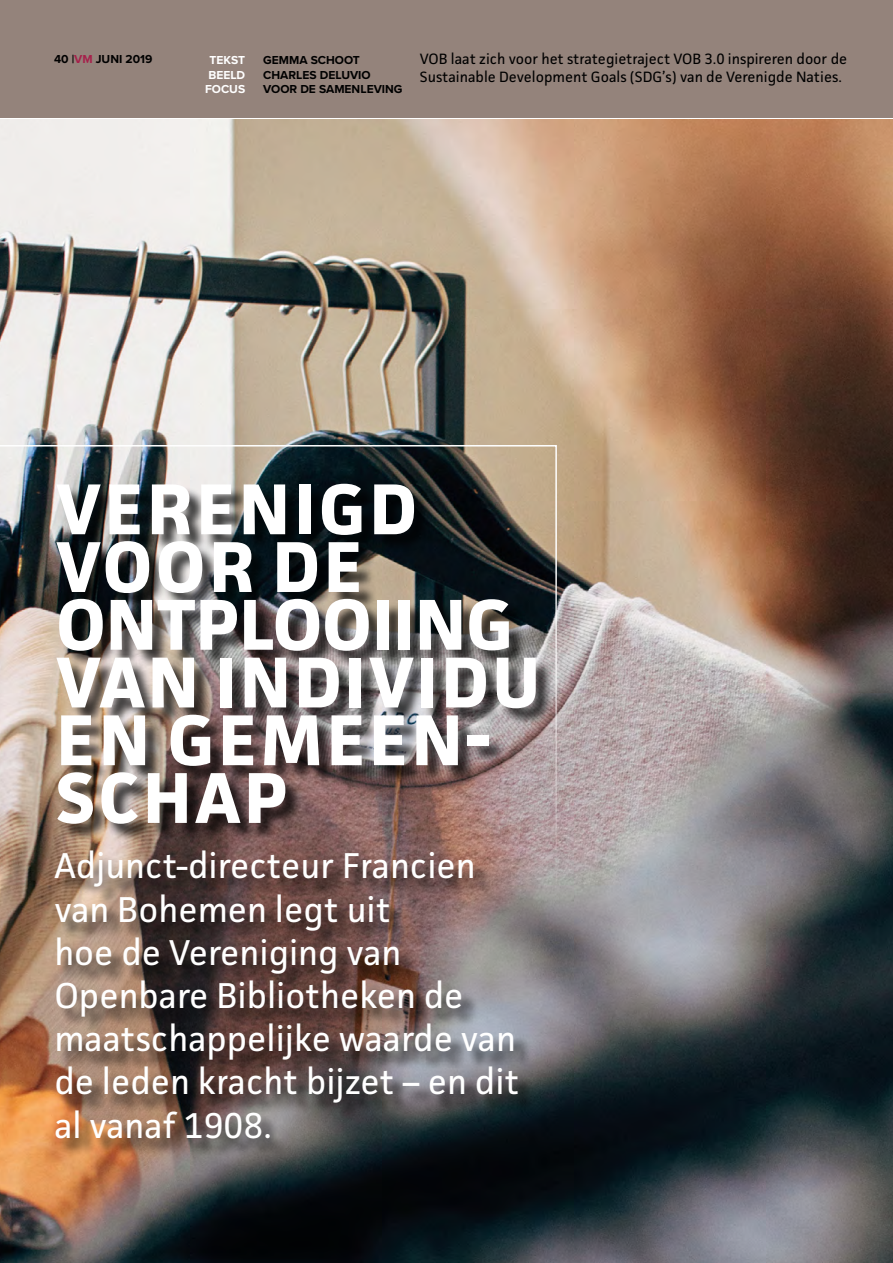
<style>
.page{position:relative;width:893px;height:1263px;background:#fff}
.page>*{position:absolute;margin:0;border:0;box-sizing:border-box;transform-origin:0 0}
.t1{font:700 72.15px/57.8px "Facit";letter-spacing:.045em;color:#fff}
.t2{font:36px/43.2px "Facit";color:#fff}
.t3{font:15px/18px "Facit";color:#000}
.t4{font:700 12px/14.4px "Proxima Nova";color:#000}
.t5{font:700 12px/14.4px "Proxima Nova";color:#fff;text-align:center}
.s1{color:#a6214b}
</style>
<div class="page">
<div style="left:0;top:0;width:893px;height:118px;background:#94837b"></div>
<img style="left:0;top:119px;width:893px;height:1144px">
<img style="left:0;top:445px;width:557px;height:818px">
<div style="left:58px;top:853px;width:478px;height:304px;background:#000;opacity:.75"></div>
<div style="left:59px;top:486px;width:496px;height:357px;background:#000;opacity:.75"></div>
<p class="t4" style="left:54px;top:52px;width:100px">40 |<span class="s1">VM</span> JUNI 2019</p>
<p class="t5" style="left:205px;top:53px;width:42px">TEKST<br>BEELD<br>FOCUS</p>
<p class="t4" style="left:263px;top:53px;width:141px">GEMMA SCHOOT<br>CHARLES DELUVIO<br>VOOR DE SAMENLEVING</p>
<p class="t3" style="left:420px;top:50px;width:429px">VOB laat zich voor het strategietraject VOB 3.0 inspireren door de<br>Sustainable Development Goals (SDG’s) van de Verenigde Naties.</p>
<h1 class="t1" style="left:56px;top:479px;width:486px">VERENIGD<br>VOOR DE<br>ONTPLOOIING<br>VAN INDIVIDU<br>EN GEMEEN-<br>SCHAP</h1>
<p class="t2" style="left:54px;top:844px;width:467px">Adjunct-directeur Francien van Bohemen legt uit<br>hoe de Vereniging van<br>Openbare Bibliotheken de maatschappelijke waarde van de leden kracht bijzet – en dit al vanaf 1908.</p>
</div>
